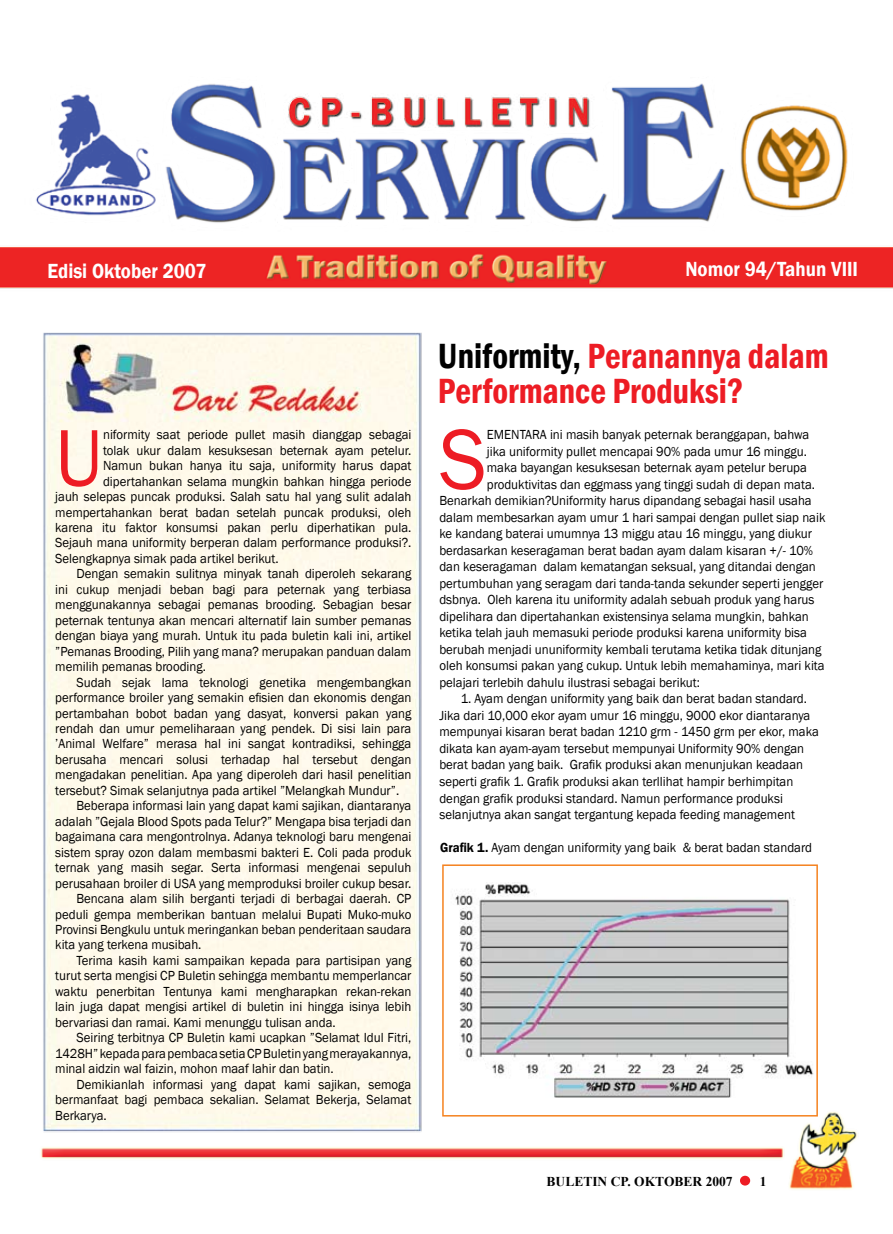
<style>
.page{position:relative;width:893px;height:1234px;background:#fff}
.page>*{position:absolute;margin:0;border:0;box-sizing:border-box;transform-origin:0 0}
.t1{font:87.75px "Franklin Gothic";color:#ed1c24;scale:.95 1}
.t2{font:82.95px "Franklin Gothic";color:#ed1c24;scale:.95 1}
.t3{font:600 condensed 36px/34.5px "Franklin Gothic";color:#ed1c24;scale:.95 1}
.t4{font:600 21px "Franklin Gothic";color:#fff;scale:.9 1}
.t5{font:13.5px/16.5px "Franklin Gothic";color:#000;scale:.95 1}
.t6{font:700 13.5px "Times New Roman";color:#000}
.s1{color:#000}
.s2{font-weight:600}
</style>
<div class="page">
<img style="left:0;top:83px;width:893px;height:206px">
<div style="left:43px;top:332px;width:379px;height:778px;background:#fffaea"></div>
<img style="left:40px;top:1110px;width:818px;height:79px">
<img style="left:455px;top:882px;width:359px;height:215px">
<div style="left:442px;top:864px;width:376px;height:252px;border:2px solid #f5821f"></div>
<h3 class="t4" style="left:47px;top:258px;width:178px">Edisi Oktober 2007</h3>
<h3 class="t4" style="left:685px;top:256px;width:193px">Nomor 94/Tahun VIII</h3>
<h2 class="t2" style="left:55px;top:406px;width:52px">U</h2>
<p class="t5" style="left:103px;top:426px;width:326px">niformity saat periode pullet masih dianggap sebagai</p>
<p class="t5" style="left:103px;top:442px;width:326px">tolak ukur dalam kesuksesan beternak ayam petelur.</p>
<p class="t5" style="left:103px;top:457px;width:326px">Namun bukan hanya itu saja, uniformity harus dapat</p>
<p class="t5" style="left:103px;top:473px;width:326px">dipertahankan selama mungkin bahkan hingga periode</p>
<p class="t5" style="left:55px;top:488px;width:376px">jauh selepas puncak produksi. Salah satu hal yang sulit adalah</p>
<p class="t5" style="left:55px;top:504px;width:376px">mempertahankan berat badan setelah puncak produksi, oleh</p>
<p class="t5" style="left:55px;top:519px;width:376px">karena itu faktor konsumsi pakan perlu diperhatikan pula.</p>
<p class="t5" style="left:55px;top:535px;width:376px">Sejauh mana uniformity berperan dalam performance produksi?.</p>
<p class="t5" style="left:55px;top:550px;width:236px">Selengkapnya simak pada artikel berikut.</p>
<p class="t5" style="left:77px;top:565px;width:354px">Dengan semakin sulitnya minyak tanah diperoleh sekarang</p>
<p class="t5" style="left:55px;top:581px;width:376px">ini cukup menjadi beban bagi para peternak yang terbiasa</p>
<p class="t5" style="left:55px;top:596px;width:376px">menggunakannya sebagai pemanas brooding. Sebagian besar</p>
<p class="t5" style="left:55px;top:612px;width:376px">peternak tentunya akan mencari alternatif lain sumber pemanas</p>
<p class="t5" style="left:55px;top:627px;width:376px">dengan biaya yang murah. Untuk itu pada buletin kali ini, artikel</p>
<p class="t5" style="left:55px;top:643px;width:376px">”Pemanas Brooding, Pilih yang mana? merupakan panduan dalam</p>
<p class="t5" style="left:55px;top:658px;width:160px">memilih pemanas brooding.</p>
<p class="t5" style="left:77px;top:674px;width:354px">Sudah sejak lama teknologi genetika mengembangkan</p>
<p class="t5" style="left:55px;top:689px;width:376px">performance broiler yang semakin efisien dan ekonomis dengan</p>
<p class="t5" style="left:55px;top:705px;width:376px">pertambahan bobot badan yang dasyat, konversi pakan yang</p>
<p class="t5" style="left:55px;top:720px;width:376px">rendah dan umur pemeliharaan yang pendek. Di sisi lain para</p>
<p class="t5" style="left:55px;top:735px;width:376px">’Animal Welfare” merasa hal ini sangat kontradiksi, sehingga</p>
<p class="t5" style="left:55px;top:751px;width:376px">berusaha mencari solusi terhadap hal tersebut dengan</p>
<p class="t5" style="left:55px;top:766px;width:376px">mengadakan penelitian. Apa yang diperoleh dari hasil penelitian</p>
<p class="t5" style="left:55px;top:782px;width:364px">tersebut? Simak selanjutnya pada artikel ”Melangkah Mundur”.</p>
<p class="t5" style="left:77px;top:797px;width:354px">Beberapa informasi lain yang dapat kami sajikan, diantaranya</p>
<p class="t5" style="left:55px;top:813px;width:376px">adalah ”Gejala Blood Spots pada Telur?” Mengapa bisa terjadi dan</p>
<p class="t5" style="left:55px;top:828px;width:376px">bagaimana cara mengontrolnya. Adanya teknologi baru mengenai</p>
<p class="t5" style="left:55px;top:844px;width:376px">sistem spray ozon dalam membasmi bakteri E. Coli pada produk</p>
<p class="t5" style="left:55px;top:859px;width:376px">ternak yang masih segar. Serta informasi mengenai sepuluh</p>
<p class="t5" style="left:55px;top:874px;width:376px">perusahaan broiler di USA yang memproduksi broiler cukup besar.</p>
<p class="t5" style="left:77px;top:890px;width:354px">Bencana alam silih berganti terjadi di berbagai daerah. CP</p>
<p class="t5" style="left:55px;top:905px;width:376px">peduli gempa memberikan bantuan melalui Bupati Muko-muko</p>
<p class="t5" style="left:55px;top:921px;width:376px">Provinsi Bengkulu untuk meringankan beban penderitaan saudara</p>
<p class="t5" style="left:55px;top:936px;width:155px">kita yang terkena musibah.</p>
<p class="t5" style="left:77px;top:952px;width:354px">Terima kasih kami sampaikan kepada para partisipan yang</p>
<p class="t5" style="left:55px;top:967px;width:376px">turut serta mengisi CP Buletin sehingga membantu memperlancar</p>
<p class="t5" style="left:55px;top:983px;width:376px">waktu penerbitan Tentunya kami mengharapkan rekan-rekan</p>
<p class="t5" style="left:55px;top:998px;width:376px">lain juga dapat mengisi artikel di buletin ini hingga isinya lebih</p>
<p class="t5" style="left:55px;top:1014px;width:297px">bervariasi dan ramai. Kami menunggu tulisan anda.</p>
<p class="t5" style="left:77px;top:1029px;width:354px">Seiring terbitnya CP Buletin kami ucapkan ”Selamat Idul Fitri,</p>
<p class="t5" style="left:55px;top:1044px;width:376px">1428H” kepada para pembaca setia CP Buletin yang merayakannya,</p>
<p class="t5" style="left:55px;top:1060px;width:295px">minal aidzin wal faizin, mohon maaf lahir dan batin.</p>
<p class="t5" style="left:77px;top:1075px;width:354px">Demikianlah informasi yang dapat kami sajikan, semoga</p>
<p class="t5" style="left:55px;top:1091px;width:376px">bermanfaat bagi pembaca sekalian. Selamat Bekerja, Selamat</p>
<p class="t5" style="left:55px;top:1106px;width:56px">Berkarya.</p>
<h3 class="t3" style="left:438px;top:338px;width:413px"><span class="s1">Uniformity,</span> Peranannya dalam<br>Performance Produksi?</h3>
<h1 class="t1" style="left:439px;top:405px;width:51px">S</h1>
<p class="t5" style="left:487px;top:426px;width:341px">EMENTARA ini masih banyak peternak beranggapan, bahwa</p>
<p class="t5" style="left:487px;top:443px;width:338px">jika uniformity pullet mencapai 90% pada umur 16 minggu.</p>
<p class="t5" style="left:487px;top:459px;width:338px">maka bayangan kesuksesan beternak ayam petelur berupa</p>
<p class="t5" style="left:487px;top:476px;width:347px">produktivitas dan eggmass yang tinggi sudah di depan mata.</p>
<p class="t5" style="left:439px;top:492px;width:393px">Benarkah demikian?Uniformity harus dipandang sebagai hasil usaha</p>
<p class="t5" style="left:439px;top:509px;width:408px">dalam membesarkan ayam umur 1 hari sampai dengan pullet siap naik</p>
<p class="t5" style="left:439px;top:525px;width:394px">ke kandang baterai umumnya 13 miggu atau 16 minggu, yang diukur</p>
<p class="t5" style="left:439px;top:542px;width:395px">berdasarkan keseragaman berat badan ayam dalam kisaran +/- 10%</p>
<p class="t5" style="left:439px;top:558px;width:398px">dan keseragaman dalam kematangan seksual, yang ditandai dengan</p>
<p class="t5" style="left:439px;top:575px;width:406px">pertumbuhan yang seragam dari tanda-tanda sekunder seperti jengger</p>
<p class="t5" style="left:439px;top:591px;width:396px">dsbnya. Oleh karena itu uniformity adalah sebuah produk yang harus</p>
<p class="t5" style="left:439px;top:608px;width:390px">dipelihara dan dipertahankan existensinya selama mungkin, bahkan</p>
<p class="t5" style="left:439px;top:624px;width:388px">ketika telah jauh memasuki periode produksi karena uniformity bisa</p>
<p class="t5" style="left:439px;top:641px;width:404px">berubah menjadi ununiformity kembali terutama ketika tidak ditunjang</p>
<p class="t5" style="left:439px;top:657px;width:407px">oleh konsumsi pakan yang cukup. Untuk lebih memahaminya, mari kita</p>
<p class="t5" style="left:439px;top:674px;width:276px">pelajari terlebih dahulu ilustrasi sebagai berikut:</p>
<p class="t5" style="left:439px;top:690px;width:401px;text-indent:21px">1. Ayam dengan uniformity yang baik dan berat badan standard.<br>Jika dari 10,000 ekor ayam umur 16 minggu, 9000 ekor diantaranya mempunyai kisaran berat badan 1210 grm - 1450 grm per ekor, maka dikata kan ayam-ayam tersebut mempunyai Uniformity 90% dengan berat badan yang baik. Grafik produksi akan menunjukan keadaan seperti grafik 1. Grafik produksi akan terllihat hampir berhimpitan dengan grafik produksi standard. Namun performance produksi selanjutnya akan sangat tergantung kepada feeding management</p>
<p class="t5" style="left:440px;top:839px;width:393px"><span class="s2">Grafik 1.</span> Ayam dengan uniformity yang baik &amp; berat badan standard</p>
<p class="t6" style="left:547px;top:1171px;width:188px">BULETIN CP. OKTOBER 2007</p>
<p class="t6" style="left:760px;top:1171px;width:8px">1</p>
</div>
